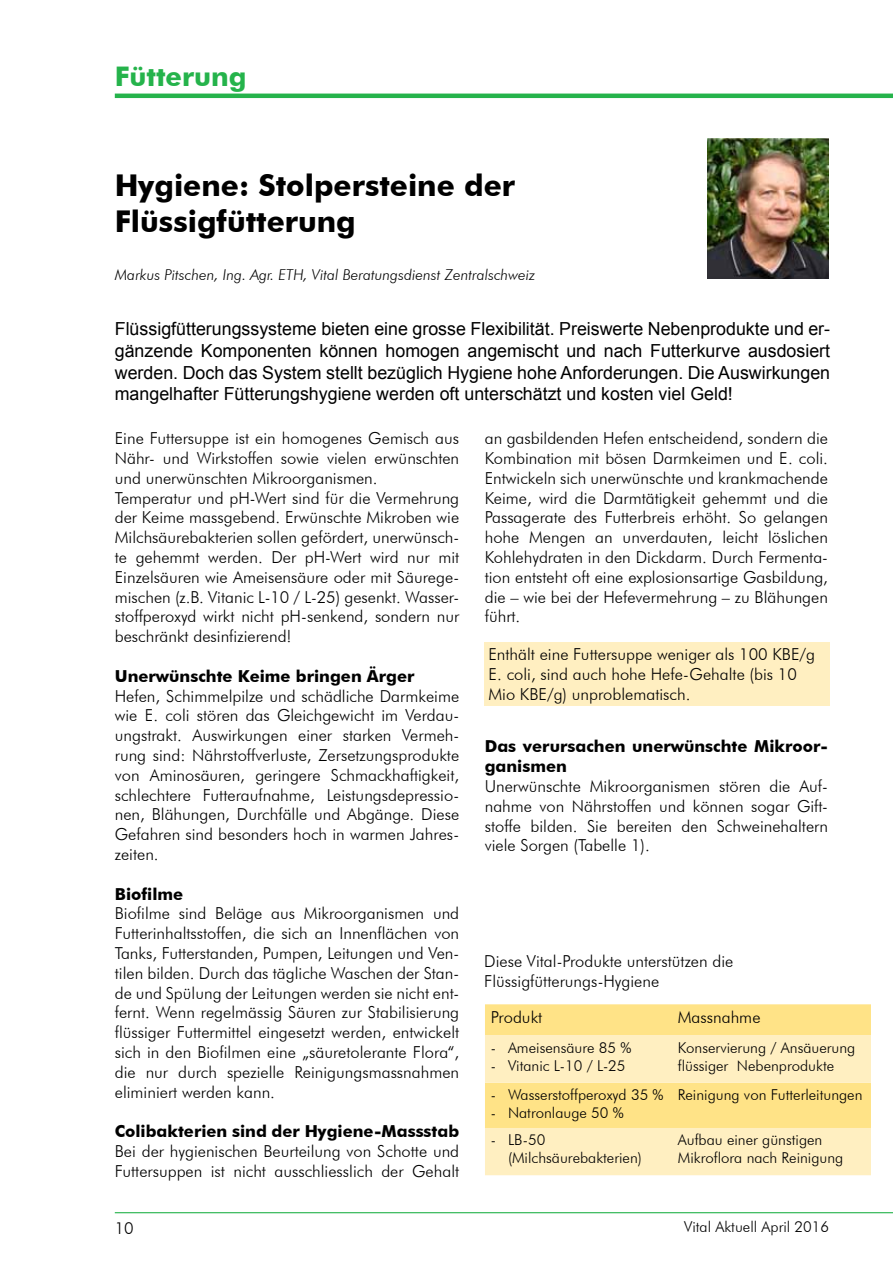
<style>
.page{position:relative;width:893px;height:1263px;background:#fff}
.page>*{position:absolute;margin:0;border:0;box-sizing:border-box;transform-origin:0 0}
.t1{font:700 30px/36px "Futura BT";color:#000}
.t2{font:700 27px "Futura BT";color:#25b34b}
.t3{font:18px/21.6px "Arial";color:#000;text-align:justify}
.t4{font:300 16.5px/19.8px "Futura BT";color:#000}
.t5{font:700 16.5px/19.8px "Futura BT";color:#000}
.t6{font:300 15px/18px "Futura BT";color:#000}
.t7{font:italic 300 15px "Futura BT";color:#000}
</style>
<div class="page">
<hr style="left:115px;top:94px;width:778px;height:4px;background:#25b34b">
<hr style="left:115px;top:1212px;width:778px;height:1px;background:#25b34b">
<img style="left:708px;top:138px;width:120px;height:140px">
<div style="left:484px;top:642px;width:346px;height:64px;background:#ffefc1"></div>
<div style="left:485px;top:1004px;width:386px;height:31px;background:#ffe387"></div>
<svg style="left:485px;top:1035px;width:386px;height:140px;background:#ffebae"></svg>
<h2 class="t2" style="left:115px;top:60px;width:133px">Fütterung</h2>
<h1 class="t1" style="left:115px;top:167px;width:402px">Hygiene: Stolpersteine der<br>Flüssigfütterung</h1>
<p class="t7" style="left:115px;top:266px;width:422px">Markus Pitschen, Ing. Agr. ETH, Vital Beratungsdienst Zentralschweiz</p>
<p class="t3" style="left:115px;top:318px;width:717px">Flüssigfütterungssysteme bieten eine grosse Flexibilität. Preiswerte Nebenprodukte und er&shy;gänzende Komponenten können homogen angemischt und nach Futterkurve ausdosiert werden. Doch das System stellt bezüglich Hygiene hohe Anforderungen. Die Auswirkungen mangelhafter Fütterungshygiene werden oft unterschätzt und kosten viel Geld!</p>
<p class="t4" style="left:115px;top:428px;width:346px">Eine Futtersuppe ist ein homogenes Gemisch aus Nähr- und Wirkstoffen sowie vielen erwünschten und unerwünschten Mikroorganismen.<br>Temperatur und pH-Wert sind für die Vermehrung der Keime massgebend. Erwünschte Mikroben wie Milchsäurebakterien sollen gefördert, unerwünsch&shy;te gehemmt werden. Der pH-Wert wird nur mit Einzelsäuren wie Ameisensäure oder mit Säurege&shy;mischen (z.B. Vitanic L-10 / L-25) gesenkt. Wasser&shy;stoffperoxyd wirkt nicht pH-senkend, sondern nur beschränkt desinfizierend!</p>
<p class="t5" style="left:115px;top:666px;width:301px">Unerwünschte Keime bringen Ärger</p>
<p class="t4" style="left:115px;top:686px;width:346px;text-align:justify">Hefen, Schimmelpilze und schädliche Darmkeime wie E. coli stören das Gleichgewicht im Verdau&shy;ungstrakt. Auswirkungen einer starken Vermeh&shy;rung sind: Nährstoffverluste, Zersetzungsprodukte von Aminosäuren, geringere Schmackhaftigkeit, schlechtere Futteraufnahme, Leistungsdepressio&shy;nen, Blähungen, Durchfälle und Abgänge. Diese Gefahren sind besonders hoch in warmen Jahres&shy;zeiten.</p>
<p class="t5" style="left:115px;top:884px;width:70px">Biofilme</p>
<p class="t4" style="left:115px;top:903px;width:346px;text-align:justify">Biofilme sind Beläge aus Mikroorganismen und Futterinhaltsstoffen, die sich an Innenflächen von Tanks, Futterstanden, Pumpen, Leitungen und Ven&shy;tilen bilden. Durch das tägliche Waschen der Stan&shy;de und Spülung der Leitungen werden sie nicht ent&shy;fernt. Wenn regelmässig Säuren zur Stabilisierung flüssiger Futtermittel eingesetzt werden, entwickelt sich in den Biofilmen eine „säuretolerante Flora“, die nur durch spezielle Reinigungsmassnahmen eliminiert werden kann.</p>
<p class="t5" style="left:115px;top:1121px;width:346px">Colibakterien sind der Hygiene-Massstab</p>
<p class="t4" style="left:115px;top:1141px;width:346px">Bei der hygienischen Beurteilung von Schotte und<br>Futtersuppen ist nicht ausschliesslich der Gehalt</p>
<p class="t4" style="left:485px;top:428px;width:345px;text-align:justify">an gasbildenden Hefen entscheidend, sondern die Kombination mit bösen Darmkeimen und E. coli.<br>Entwickeln sich unerwünschte und krankmachende Keime, wird die Darmtätigkeit gehemmt und die Passagerate des Futterbreis erhöht. So gelangen hohe Mengen an unverdauten, leicht löslichen Kohlehydraten in den Dickdarm. Durch Fermenta&shy;tion entsteht oft eine explosionsartige Gasbildung, die – wie bei der Hefevermehrung – zu Blähungen führt.</p>
<p class="t4" style="left:488px;top:644px;width:328px">Enthält eine Futtersuppe weniger als 100 KBE/g<br>E. coli, sind auch hohe Hefe-Gehalte (bis 10<br>Mio KBE/g) unproblematisch.</p>
<p class="t5" style="left:485px;top:736px;width:345px">Das verursachen unerwünschte Mikroor&shy;ganismen</p>
<p class="t4" style="left:485px;top:776px;width:345px;text-align:justify">Unerwünschte Mikroorganismen stören die Auf&shy;nahme von Nährstoffen und können sogar Gift&shy;stoffe bilden. Sie bereiten den Schweinehaltern viele Sorgen (Tabelle 1).</p>
<p class="t4" style="left:484px;top:951px;width:251px">Diese Vital-Produkte unterstützen die<br>Flüssigfütterungs-Hygiene</p>
<p class="t4" style="left:491px;top:1007px;width:53px">Produkt</p>
<p class="t4" style="left:678px;top:1007px;width:84px">Massnahme</p>
<p class="t6" style="left:491px;top:1038px;width:142px">- Ameisensäure 85 %</p>
<p class="t6" style="left:491px;top:1056px;width:136px">- Vitanic L-10 / L-25</p>
<p class="t6" style="left:678px;top:1038px;width:179px">Konservierung / Ansäuerung flüssiger Nebenprodukte</p>
<p class="t6" style="left:491px;top:1086px;width:174px">- Wasserstoffperoxyd 35 %</p>
<p class="t6" style="left:491px;top:1104px;width:134px">- Natronlauge 50 %</p>
<p class="t6" style="left:678px;top:1086px;width:186px">Reinigung von Futterleitungen</p>
<p class="t6" style="left:508px;top:1131px;width:135px;text-indent:-17px">- LB-50 (Milchsäurebakterien)</p>
<p class="t6" style="left:678px;top:1131px;width:167px">Aufbau einer günstigen<br>Mikroflora nach Reinigung</p>
<p class="t4" style="left:115px;top:1218px;width:21px">10</p>
<p class="t6" style="left:684px;top:1217px;width:147px">Vital Aktuell April 2016</p>
</div>
